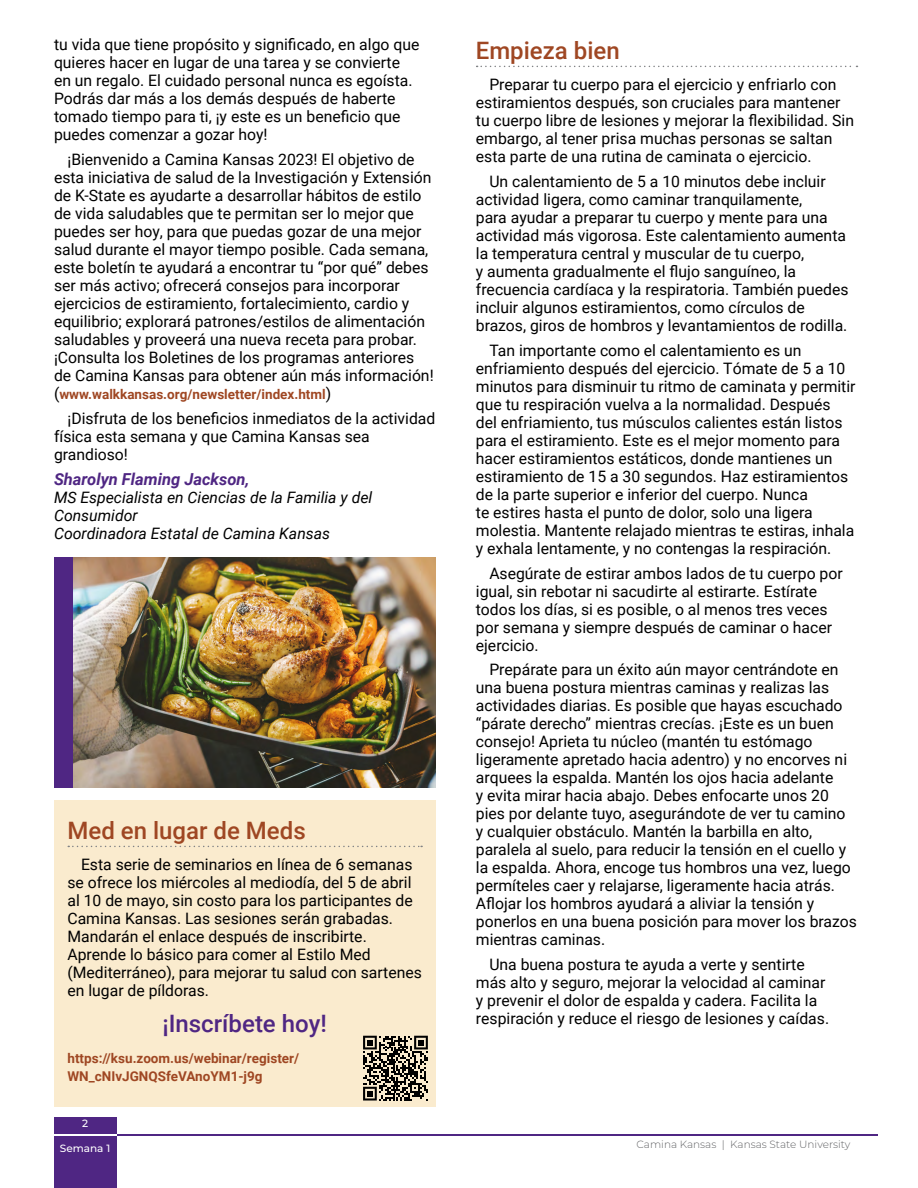
<style>
.page{position:relative;width:918px;height:1188px;background:#fff}
.page>*{position:absolute;margin:0;border:0;box-sizing:border-box;transform-origin:0 0}
.Headings{font:500 24px "Roboto";color:#9f4723}
.Week_Text{font:500 24px "Roboto";color:#4f2683}
.Byline{font:italic 700 16.5px "Roboto";color:#4f2683}
.Body{font:15.75px/18px "Roboto";color:#000}
.Byline-2{font:italic 15.75px/18px "Roboto";color:#000}
.Body-2{font:700 13.5px/18px "Roboto";color:#9f4723}
.t1{font:300 10.5px "Montserrat";color:#636466}
.t2{font:500 10.5px "Montserrat";color:#fff}
.s1{font-weight:400;font-size:15.75px;color:#000}
</style>
<div class="page">
<div style="left:54px;top:1117px;width:62px;height:71px;background:#4f2683"></div>
<hr style="left:116px;top:1134px;width:762px;height:1px;background:#4f2683">
<hr style="left:54px;top:1134px;width:62px;height:1px;background:#fff">
<svg style="left:477px;top:66px;width:380px;height:1px"></svg>
<img style="left:73px;top:557px;width:362px;height:230px">
<div style="left:54px;top:557px;width:19px;height:230px;background:#4f2683"></div>
<div style="left:54px;top:800px;width:381px;height:307px;background:#faebce"></div>
<svg style="left:68px;top:846px;width:354px;height:1px"></svg>
<svg style="left:363px;top:1036px;width:65px;height:65px"></svg>
<p class="Body" style="left:54px;top:35px;width:367px">tu vida que tiene propósito y significado, en algo que quieres hacer en lugar de una tarea y se convierte en un regalo. El cuidado personal nunca es egoísta.<br>Podrás dar más a los demás después de haberte tomado tiempo para ti, ¡y este es un beneficio que puedes comenzar a gozar hoy!</p>
<p class="Body" style="left:54px;top:150px;width:381px;text-indent:14px">¡Bienvenido a Camina Kansas 2023! El objetivo de esta iniciativa de salud de la Investigación y Extensión de K-State es ayudarte a desarrollar hábitos de estilo de vida saludables que te permitan ser lo mejor que puedes ser hoy, para que puedas gozar de una mejor salud durante el mayor tiempo posible. Cada semana, este boletín te ayudará a encontrar tu “por qué” debes ser más activo; ofrecerá consejos para incorporar ejercicios de estiramiento, fortalecimiento, cardio y equilibrio; explorará patrones/estilos de alimentación saludables y proveerá una nueva receta para probar. ¡Consulta los Boletines de los programas anteriores de Camina Kansas para obtener aún más información!</p>
<p class="Body-2" style="left:54px;top:385px;width:279px"><span class="s1">(</span>www.walkkansas.org/newsletter/index.html<span class="s1">)</span></p>
<p class="Body" style="left:54px;top:409px;width:383px;text-indent:14px">¡Disfruta de los beneficios inmediatos de la actividad física esta semana y que Camina Kansas sea grandioso!</p>
<p class="Byline" style="left:54px;top:467px;width:197px">Sharolyn Flaming Jackson,</p>
<p class="Byline-2" style="left:54px;top:487px;width:320px">MS Especialista en Ciencias de la Familia y del<br>Consumidor<br>Coordinadora Estatal de Camina Kansas</p>
<h1 class="Headings" style="left:68px;top:814px;width:240px">Med en lugar de Meds</h1>
<p class="Body" style="left:68px;top:855px;width:356px;text-indent:14px">Esta serie de seminarios en línea de 6 semanas se ofrece los miércoles al mediodía, del 5 de abril al 10 de mayo, sin costo para los participantes de Camina Kansas. Las sesiones serán grabadas.<br>Mandarán el enlace después de inscribirte.<br>Aprende lo básico para comer al Estilo Med (Mediterráneo), para mejorar tu salud con sartenes en lugar de píldoras.</p>
<p class="Week_Text" style="left:162px;top:1007px;width:166px">¡Inscríbete hoy!</p>
<p class="Body-2" style="left:68px;top:1049px;width:233px">https://ksu.zoom.us/webinar/register/<br>WN_cNIvJGNQSfeVAnoYM1-j9g</p>
<p class="t2" style="left:82px;top:1116px;width:8px">2</p>
<p class="t2" style="left:60px;top:1141px;width:52px">Semana 1</p>
<h1 class="Headings" style="left:476px;top:34px;width:145px">Empieza bien</h1>
<p class="Body" style="left:476px;top:75px;width:380px;text-indent:14px">Preparar tu cuerpo para el ejercicio y enfriarlo con estiramientos después, son cruciales para mantener tu cuerpo libre de lesiones y mejorar la flexibilidad. Sin embargo, al tener prisa muchas personas se saltan esta parte de una rutina de caminata o ejercicio.</p>
<p class="Body" style="left:476px;top:172px;width:374px;text-indent:14px">Un calentamiento de 5 a 10 minutos debe incluir actividad ligera, como caminar tranquilamente,<br>para ayudar a preparar tu cuerpo y mente para una actividad más vigorosa. Este calentamiento aumenta la temperatura central y muscular de tu cuerpo,<br>y aumenta gradualmente el flujo sanguíneo, la frecuencia cardíaca y la respiratoria. También puedes incluir algunos estiramientos, como círculos de brazos, giros de hombros y levantamientos de rodilla.</p>
<p class="Body" style="left:476px;top:341px;width:381px;text-indent:14px">Tan importante como el calentamiento es un enfriamiento después del ejercicio. Tómate de 5 a 10 minutos para disminuir tu ritmo de caminata y permitir que tu respiración vuelva a la normalidad. Después<br>del enfriamiento, tus músculos calientes están listos para el estiramiento. Este es el mejor momento para hacer estiramientos estáticos, donde mantienes un estiramiento de 15 a 30 segundos. Haz estiramientos de la parte superior e inferior del cuerpo. Nunca<br>te estires hasta el punto de dolor, solo una ligera molestia. Mantente relajado mientras te estiras, inhala y exhala lentamente, y no contengas la respiración.</p>
<p class="Body" style="left:476px;top:563px;width:368px;text-indent:14px">Asegúrate de estirar ambos lados de tu cuerpo por igual, sin rebotar ni sacudirte al estirarte. Estírate todos los días, si es posible, o al menos tres veces por semana y siempre después de caminar o hacer ejercicio.</p>
<p class="Body" style="left:476px;top:660px;width:383px;text-indent:14px">Prepárate para un éxito aún mayor centrándote en una buena postura mientras caminas y realizas las actividades diarias. Es posible que hayas escuchado “párate derecho” mientras crecías. ¡Este es un buen consejo! Aprieta tu núcleo (mantén tu estómago ligeramente apretado hacia adentro) y no encorves ni arquees la espalda. Mantén los ojos hacia adelante<br>y evita mirar hacia abajo. Debes enfocarte unos 20 pies por delante tuyo, asegurándote de ver tu camino y cualquier obstáculo. Mantén la barbilla en alto, paralela al suelo, para reducir la tensión en el cuello y la espalda. Ahora, encoge tus hombros una vez, luego permíteles caer y relajarse, ligeramente hacia atrás.<br>Aflojar los hombros ayudará a aliviar la tensión y ponerlos en una buena posición para mover los brazos mientras caminas.</p>
<p class="Body" style="left:476px;top:955px;width:355px;text-indent:14px">Una buena postura te ayuda a verte y sentirte más alto y seguro, mejorar la velocidad al caminar y prevenir el dolor de espalda y cadera. Facilita la respiración y reduce el riesgo de lesiones y caídas.</p>
<p class="t1" style="left:637px;top:1138px;width:215px">Camina Kansas | Kansas State University</p>
</div>
